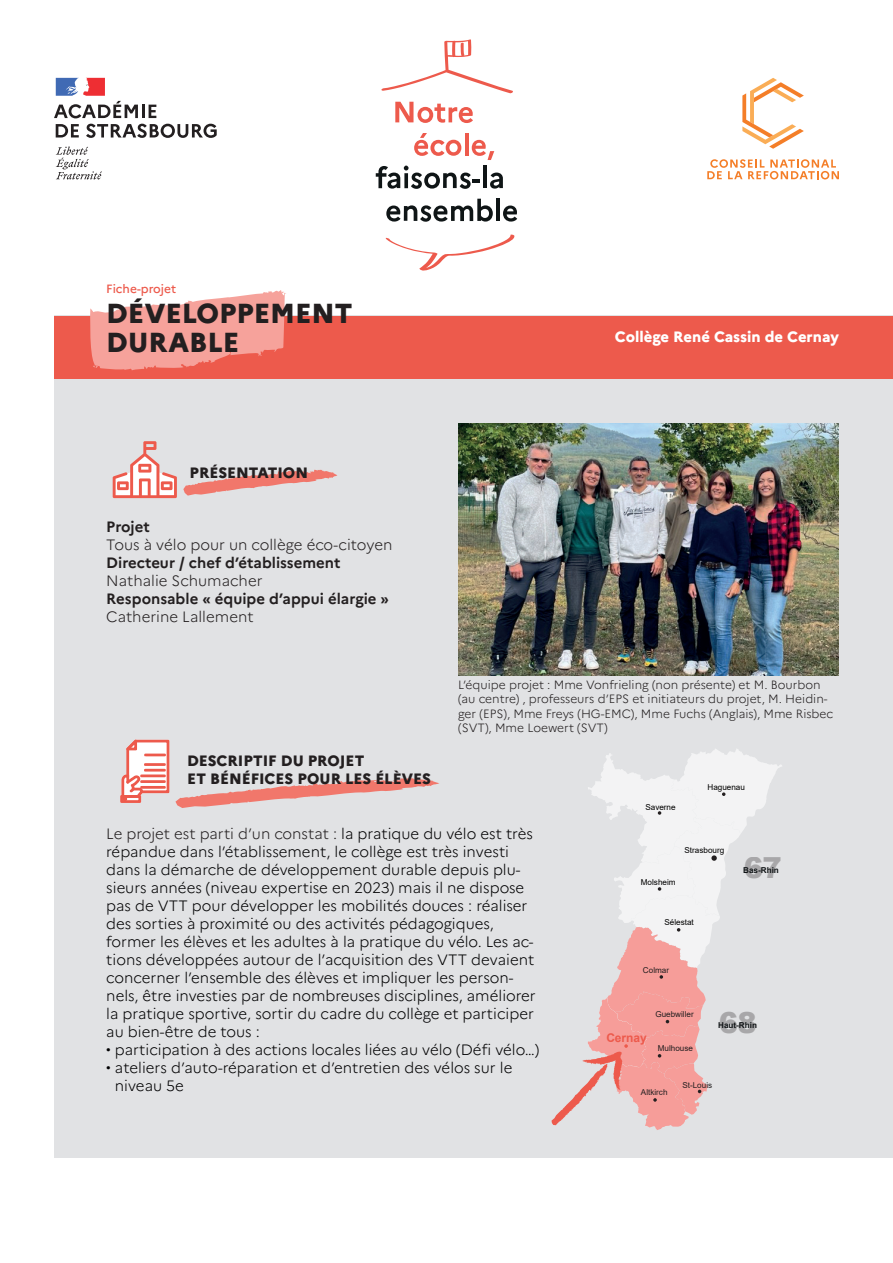
<style>
.page{position:relative;width:893px;height:1263px;background:#fff}
.page>*{position:absolute;margin:0;border:0;box-sizing:border-box;transform-origin:0 0}
.t1{font:900 28.95px "Arial";color:#231f20}
.t2{font:800 27.45px/29.7px "Marianne";color:#231f20}
.t3{font:300 15px/18px "Marianne";color:#000001}
.t4{font:300 15px "Marianne";color:#231f20}
.t5{font:700 15px "Marianne";color:#231f20}
.t6{font:800 15px/18px "Marianne";color:#231f20}
.t7{font:800 15px "Marianne";color:#fff}
.t8{font:300 12px/14.4px "Marianne";color:#231f20}
.t9{font:500 12px "Marianne";color:#ed5a4c}
.t10{font:700 12px "Arial";color:#ed5a4c}
.t11{font:8.1px "Arial";color:#000}
.t12{font:8.1px "Arial";color:#231f20}
.t13{font:700 8.1px "Arial";color:#0e1214}
.s1{color:#231f20}
</style>
<div class="page">
<div style="left:54px;top:316px;width:839px;height:842px;background:#e1e2e4"></div>
<svg style="left:183px;top:469px;width:154px;height:27px"></svg>
<svg style="left:385px;top:234px;width:130px;height:37px"></svg>
<svg style="left:395px;top:102px;width:78px;height:21px"></svg>
<svg style="left:414px;top:133px;width:47px;height:23px"></svg>
<hr style="left:465px;top:133px;width:3px;height:22px;background:#ed5a4c">
<svg style="left:472px;top:140px;width:22px;height:20px"></svg>
<svg style="left:376px;top:166px;width:104px;height:23px"></svg>
<hr style="left:483px;top:166px;width:3px;height:22px;background:#0f1516">
<svg style="left:490px;top:173px;width:13px;height:16px"></svg>
<svg style="left:386px;top:199px;width:107px;height:23px"></svg>
<hr style="left:496px;top:199px;width:4px;height:22px;background:#0f1516">
<svg style="left:503px;top:206px;width:14px;height:16px"></svg>
<svg style="left:381px;top:39px;width:132px;height:54px"></svg>
<svg style="left:56px;top:147px;width:46px;height:32px"></svg>
<svg style="left:54px;top:78px;width:102px;height:40px"></svg>
<svg style="left:56px;top:124px;width:23px;height:13px"></svg>
<svg style="left:86px;top:124px;width:131px;height:14px"></svg>
<img style="left:458px;top:423px;width:381px;height:253px">
<svg style="left:551px;top:749px;width:231px;height:381px"></svg>
<svg style="left:120px;top:739px;width:319px;height:69px"></svg>
<svg style="left:113px;top:441px;width:64px;height:57px"></svg>
<svg style="left:707px;top:159px;width:132px;height:20px"></svg>
<svg style="left:742px;top:78px;width:62px;height:71px"></svg>
<div style="left:54px;top:316px;width:839px;height:62px;background:#ed5a4c"></div>
<svg style="left:89px;top:290px;width:197px;height:81px"></svg>
<p class="t9" style="left:106px;top:279px;width:71px">Fiche-projet</p>
<h2 class="t2" style="left:106px;top:296px;width:248px">DÉVELOPPEMENT<br>DURABLE</h2>
<p class="t7" style="left:615px;top:325px;width:225px">Collège René Cassin de Cernay</p>
<p class="t6" style="left:190px;top:462px;width:120px">PRÉSENTATION</p>
<p class="t5" style="left:106px;top:515px;width:45px">Projet</p>
<p class="t4" style="left:106px;top:533px;width:288px">Tous à vélo pour un collège éco-citoyen</p>
<p class="t5" style="left:106px;top:551px;width:236px">Directeur / chef d’établissement</p>
<p class="t4" style="left:106px;top:569px;width:158px">Nathalie Schumacher</p>
<p class="t5" style="left:106px;top:587px;width:284px">Responsable « équipe d’appui élargie »</p>
<p class="t4" style="left:106px;top:605px;width:149px">Catherine Lallement</p>
<p class="t6" style="left:187px;top:751px;width:245px">DESCRIPTIF DU PROJET<br>ET BÉNÉFICES POUR LES ÉLÈVES</p>
<p class="t8" style="left:458px;top:676px;width:377px">L’équipe projet : Mme Vonfrieling (non présente) et M. Bourbon (au centre) , professeurs d’EPS et initiateurs du projet, M. Heidin&shy;ger (EPS), Mme Freys (HG-EMC), Mme Fuchs (Anglais), Mme Risbec (SVT), Mme Loewert (SVT)</p>
<p class="t11" style="left:645px;top:801px;width:32px">Saverne</p>
<p class="t11" style="left:707px;top:781px;width:39px">Haguenau</p>
<p class="t3" style="left:106px;top:823px;width:431px"><span class="s1">Le projet est parti d’un constat :</span> la pratique du vélo est très répandue dans l’établissement, le collège est très investi dans la démarche de développement durable depuis plu&shy;sieurs années (niveau expertise en 2023) mais il ne dispose pas de VTT pour développer les mobilités douces : réaliser des sorties à proximité ou des activités pédagogiques, former les élèves et les adultes à la pratique du vélo. Les ac&shy;tions développées autour de l’acquisition des VTT devaient concerner l’ensemble des élèves et impliquer les person&shy;nels, être investies par de nombreuses disciplines, améliorer la pratique sportive, sortir du cadre du collège et participer au bien-être de tous :</p>
<p class="t3" style="left:106px;top:1039px;width:435px">• participation à des actions locales liées au vélo (Défi vélo…)</p>
<p class="t3" style="left:115px;top:1057px;width:399px;text-indent:-9px">• ateliers d’auto-réparation et d’entretien des vélos sur le niveau 5e</p>
<p class="t11" style="left:685px;top:844px;width:41px">Strasbourg</p>
<p class="t11" style="left:641px;top:876px;width:36px">Molsheim</p>
<p class="t11" style="left:664px;top:917px;width:31px">Sélestat</p>
<p class="t12" style="left:643px;top:964px;width:28px">Colmar</p>
<h1 class="t1" style="left:743px;top:847px;width:40px">67</h1>
<p class="t13" style="left:743px;top:864px;width:37px">Bas-Rhin</p>
<p class="t10" style="left:606px;top:1029px;width:42px">Cernay</p>
<p class="t12" style="left:655px;top:1008px;width:40px">Guebwiller</p>
<p class="t12" style="left:658px;top:1043px;width:37px">Mulhouse</p>
<h1 class="t1" style="left:718px;top:1001px;width:40px">68</h1>
<p class="t13" style="left:718px;top:1019px;width:40px">Haut-Rhin</p>
<p class="t12" style="left:641px;top:1087px;width:28px">Altkirch</p>
<p class="t12" style="left:682px;top:1079px;width:31px">St-Louis</p>
</div>
